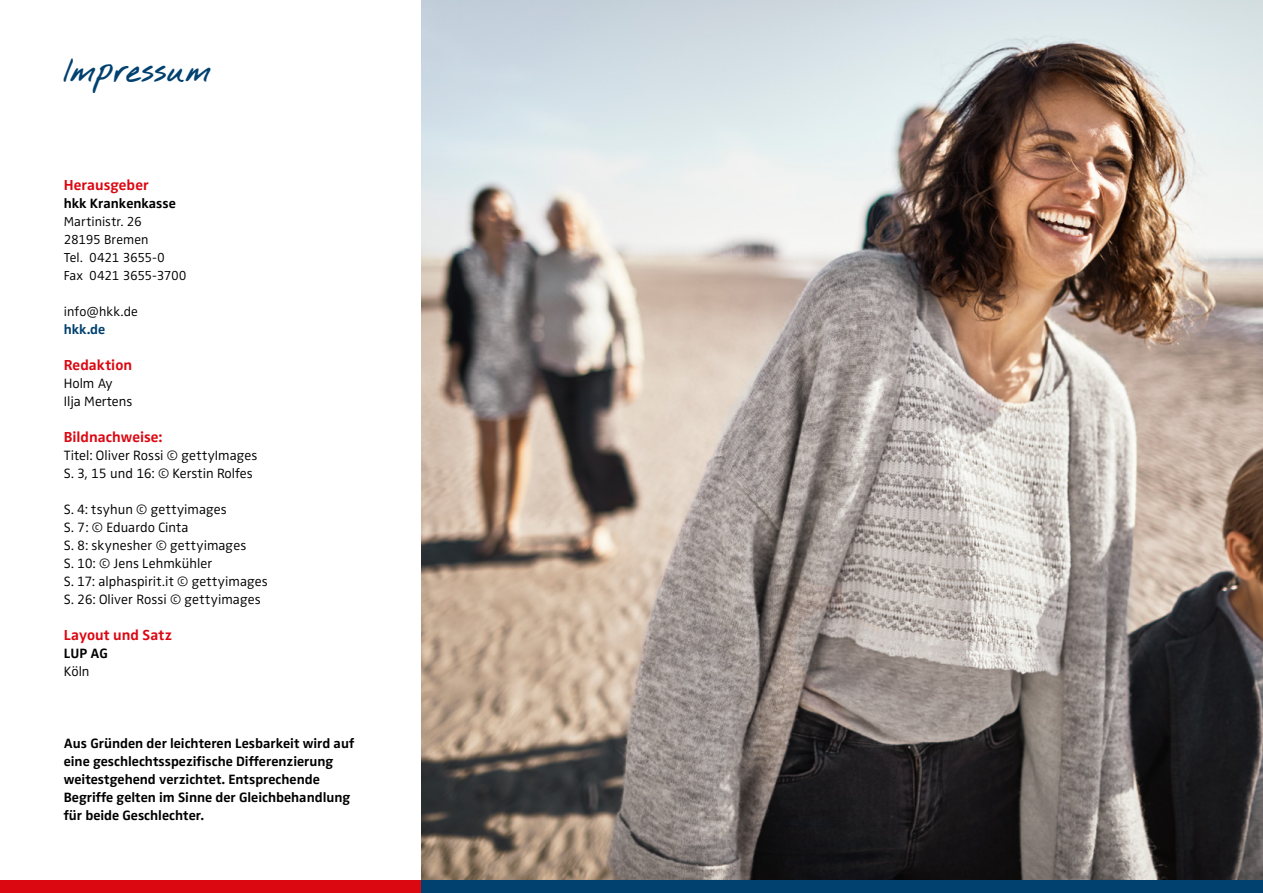
<style>
.page{position:relative;width:1263px;height:893px;background:#fff}
.page>*{position:absolute;margin:0;border:0;box-sizing:border-box;transform-origin:0 0}
.Headline{font:700 27px "Nothing You Could Do";letter-spacing:-.025em;color:#004170}
.Subline{font:700 15px "Zwo Pro";letter-spacing:.005em;color:#db0812}
.Copy{font:700 13.95px/18px "Zwo Pro";color:#000}
.Copy-2{font:300 13.95px/18px "Zwo Pro";letter-spacing:.005em;color:#000}
.Subline-2{font:300 13.95px "Zwo Pro";color:#000}
.Copy-3{font:700 13.95px "Zwo Pro";color:#004170}
.Copy-4{font:300 13.5px "Zwo Pro";color:#000}
.Copy-5{font:300 13.5px "Zwo Pro";letter-spacing:-.035em;color:#000}
</style>
<div class="page">
<img style="left:421px;top:0;width:842px;height:880px">
<div style="left:0;top:880px;width:421px;height:13px;background:#db0812"></div>
<div style="left:421px;top:880px;width:842px;height:13px;background:#004170"></div>
<p class="Headline" style="left:64px;top:48px;width:150px">Impressum</p>
<p class="Subline" style="left:64px;top:173px;width:86px">Herausgeber</p>
<p class="Copy" style="left:64px;top:193px;width:114px">hkk Krankenkasse</p>
<p class="Copy-4" style="left:64px;top:211px;width:79px">Martinistr. 26</p>
<p class="Copy-4" style="left:64px;top:229px;width:86px">28195 Bremen</p>
<p class="Copy-5" style="left:64px;top:247px;width:103px">Tel. 0421 3655-0</p>
<p class="Copy-5" style="left:64px;top:265px;width:124px">Fax 0421 3655-3700</p>
<p class="Copy-4" style="left:64px;top:301px;width:76px">info@hkk.de</p>
<p class="Copy-3" style="left:64px;top:318px;width:43px">hkk.de</p>
<p class="Subline" style="left:64px;top:353px;width:70px">Redaktion</p>
<p class="Copy-2" style="left:64px;top:373px;width:50px">Holm Ay</p>
<p class="Copy-2" style="left:64px;top:391px;width:70px">Ilja Mertens</p>
<p class="Subline" style="left:64px;top:425px;width:100px">Bildnachweise:</p>
<p class="Subline-2" style="left:64px;top:445px;width:195px">Titel: Oliver Rossi © gettyImages</p>
<p class="Subline-2" style="left:64px;top:463px;width:191px">S. 3, 15 und 16: © Kerstin Rolfes</p>
<p class="Copy-2" style="left:64px;top:499px;width:165px">S. 4: tsyhun © gettyimages<br>S. 7: © Eduardo Cinta</p>
<p class="Copy-2" style="left:64px;top:535px;width:184px">S. 8: skynesher © gettyimages</p>
<p class="Copy-2" style="left:64px;top:553px;width:150px">S. 10: © Jens Lehmkühler</p>
<p class="Copy-2" style="left:64px;top:571px;width:205px">S. 17: alphaspirit.it © gettyimages</p>
<p class="Copy-2" style="left:64px;top:589px;width:198px">S. 26: Oliver Rossi © gettyimages</p>
<p class="Subline" style="left:64px;top:623px;width:110px">Layout und Satz</p>
<p class="Copy" style="left:64px;top:643px;width:46px">LUP AG</p>
<p class="Copy-2" style="left:64px;top:661px;width:27px">Köln</p>
<p class="Copy" style="left:64px;top:733px;width:292px">Aus Gründen der leichteren Lesbarkeit wird auf eine geschlechtsspezifische Differenzierung weitestgehend verzichtet. Entsprechende</p>
<p class="Copy" style="left:64px;top:787px;width:288px">Begriffe gelten im Sinne der Gleichbehandlung für beide Geschlechter.</p>
</div>
